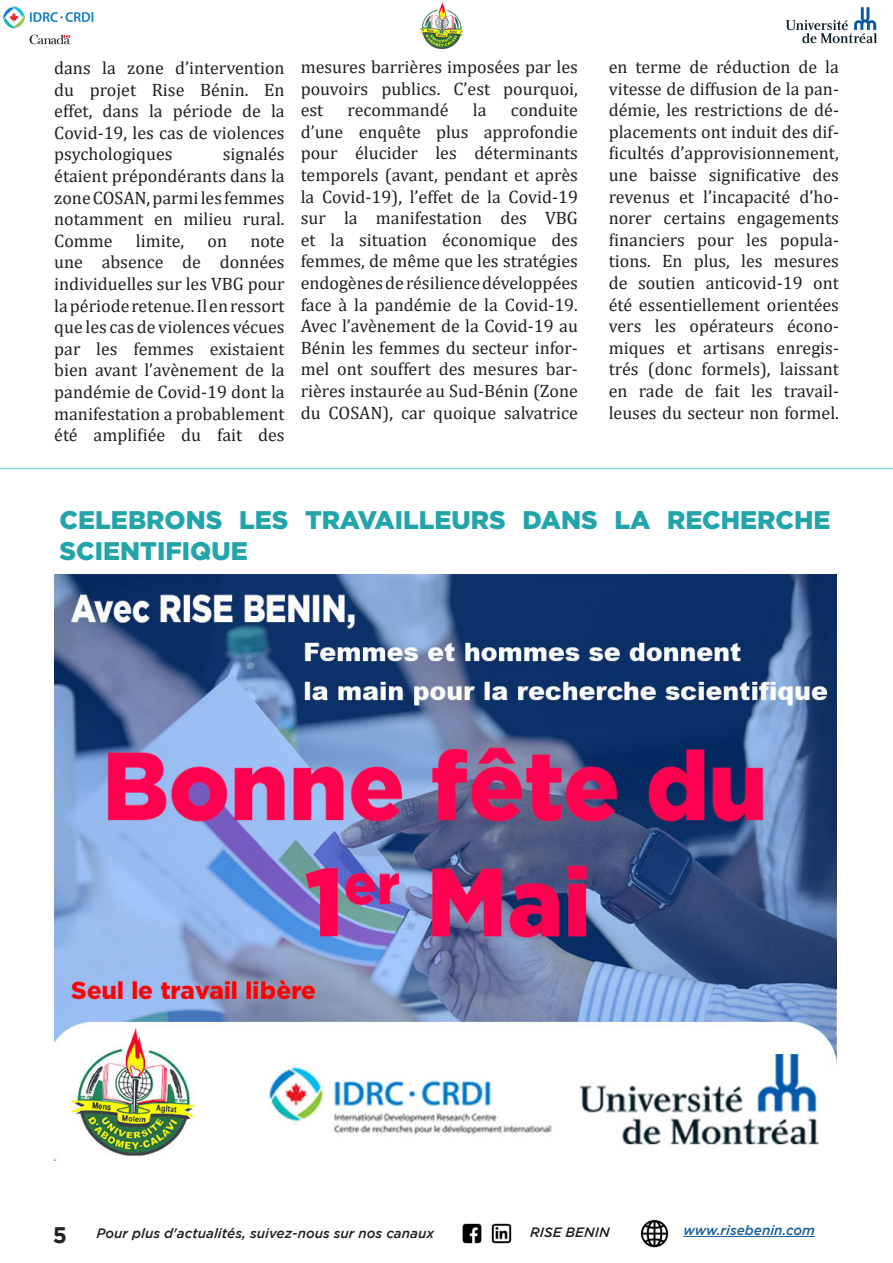
<style>
.page{position:relative;width:893px;height:1263px;background:#fff}
.page>*{position:absolute;margin:0;border:0;box-sizing:border-box;transform-origin:0 0}
.t1{font:900 25.5px/30.6px "Gotham";color:#21a4aa}
.t2{font:700 22.5px "Gotham";color:#231f20}
.t3{font:18px/21.6px "Cambria";color:#231f20;text-align:justify}
.t4{font:italic 500 13.5px "Gotham";color:#231f20}
.t5{font:italic 500 13.5px "Gotham";color:#175d9e}
</style>
<div class="page">
<img style="left:3px;top:6px;width:91px;height:39px">
<img style="left:420px;top:3px;width:43px;height:46px">
<img style="left:786px;top:7px;width:92px;height:37px">
<img style="left:462px;top:1223px;width:50px;height:21px">
<img style="left:640px;top:1219px;width:29px;height:29px">
<hr style="left:683px;top:1236px;width:132px;height:1px;background:#175d9e">
<img style="left:54px;top:574px;width:782px;height:587px">
<hr style="left:0;top:468px;width:893px;height:1px;background:#21a4aa">
<p class="t3" style="left:54px;top:57px;width:232px">dans la zone d’intervention du projet Rise Bénin. En effet, dans la période de la Covid-19, les cas de violences psychologiques</p>
<p class="t3" style="left:54px;top:143px;width:232px;text-indent:169px">signalés étaient prépondérants dans la zone COSAN, parmi les femmes notamment en milieu rural.</p>
<p class="t3" style="left:54px;top:230px;width:60px">Comme</p>
<p class="t3" style="left:136px;top:230px;width:50px">limite,</p>
<p class="t3" style="left:207px;top:230px;width:21px">on</p>
<p class="t3" style="left:54px;top:230px;width:232px;text-indent:196px">note une absence de données individuelles sur les VBG pour la période retenue. Il en ressort que les cas de violences vécues par les femmes existaient bien avant l’avènement de la pandémie de Covid-19 dont la manifestation a probablement été amplifiée du fait des</p>
<p class="t3" style="left:301px;top:56px;width:279px">mesures barrières imposées par les pouvoirs publics. C’est pourquoi, est</p>
<p class="t3" style="left:348px;top:99px;width:103px">recommandé</p>
<p class="t3" style="left:473px;top:99px;width:15px">la</p>
<p class="t3" style="left:301px;top:99px;width:279px;text-indent:210px">conduite d’une enquête plus approfondie pour élucider les déterminants temporels (avant, pendant et après la Covid-19), l’effet de la Covid-19 sur la manifestation des VBG et la situation économique des femmes, de même que les stratégies endogènes de résilience développées face à la pandémie de la Covid-19.</p>
<p class="t3" style="left:301px;top:315px;width:279px">Avec l’avènement de la Covid-19 au Bénin les femmes du secteur infor&shy;mel ont souffert des mesures bar&shy;rières instaurée au Sud-Bénin (Zone du COSAN), car quoique salvatrice</p>
<p class="t3" style="left:609px;top:56px;width:232px">en terme de réduction de la vitesse de diffusion de la pan&shy;démie, les restrictions de dé&shy;placements ont induit des dif&shy;ficultés d’approvisionnement, une baisse significative des revenus et l’incapacité d’ho&shy;norer certains engagements financiers pour les popula&shy;tions. En plus, les mesures de soutien anticovid-19 ont été essentiellement orientées vers les opérateurs écono&shy;miques et artisans enregis&shy;trés (donc formels), laissant en rade de fait les travail&shy;leuses du secteur non formel.</p>
<p class="t1" style="left:60px;top:504px;width:772px">CELEBRONS LES TRAVAILLEURS DANS LA RECHERCHE<br>SCIENTIFIQUE</p>
<p class="t2" style="left:53px;top:1222px;width:16px">5</p>
<p class="t4" style="left:97px;top:1226px;width:339px">Pour plus d'actualités, suivez-nous sur nos canaux</p>
<p class="t4" style="left:530px;top:1225px;width:81px">RISE BENIN</p>
<p class="t5" style="left:683px;top:1222px;width:133px">www.risebenin.com</p>
</div>
